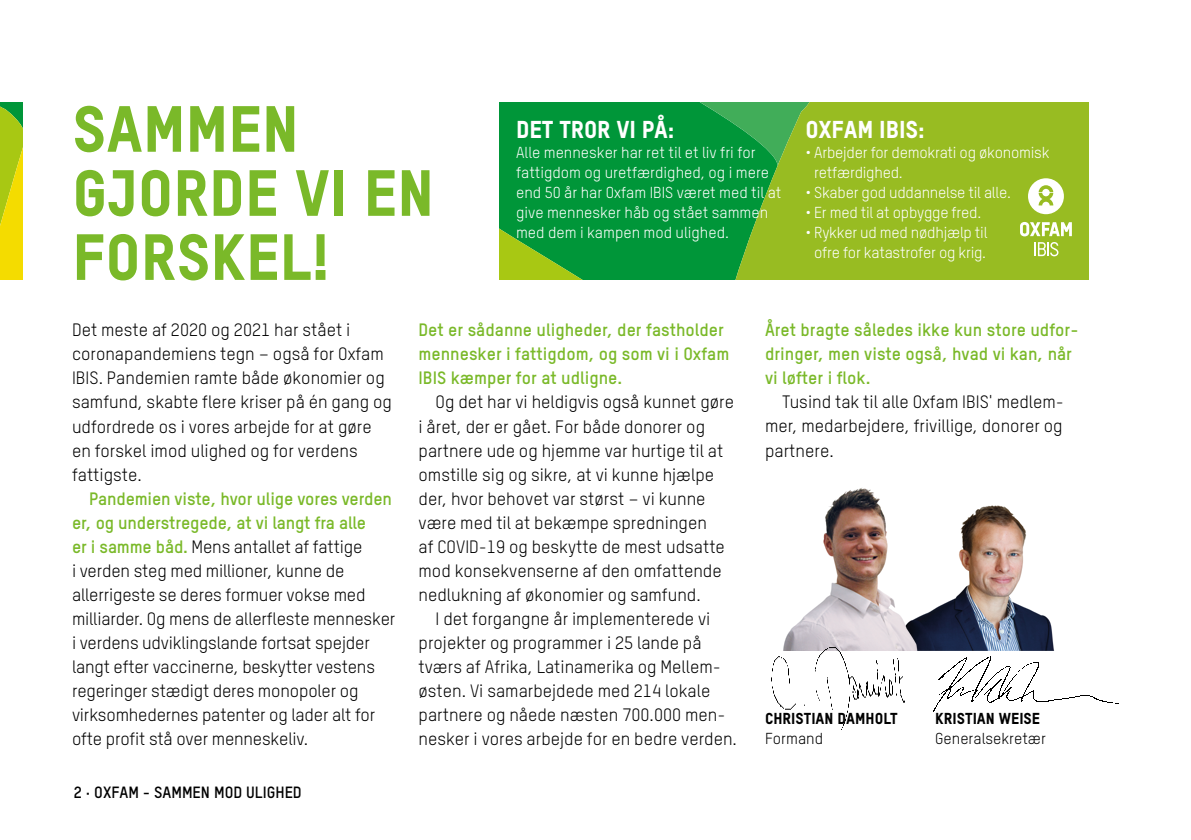
<style>
.page{position:relative;width:1191px;height:840px;background:#fff}
.page>*{position:absolute;margin:0;border:0;box-sizing:border-box;transform-origin:0 0}
.t1{font:64px/64px "Oxfam TSTARPRO Headline";color:#7ab929}
.t2{font:24px "Oxfam TSTARPRO Headline";letter-spacing:-.005em;color:#fff}
.t3{font:17.6px/24px "Oxfam TSTARPRO";color:#000}
.t4{font:700 17.6px/24px "Oxfam TSTARPRO";color:#7ab929}
.t5{font:700 16px "Oxfam TSTARPRO";color:#000}
.t6{font:15.6px/20px "Oxfam TSTARPRO";color:#fff}
.t7{font:15.6px "Oxfam TSTARPRO Headline";color:#000}
.t8{font:15.6px "Oxfam TSTARPRO";color:#000}
.s1{font-weight:700;color:#7ab929}
</style>
<div class="page">
<svg style="left:0;top:102px;width:23px;height:177px"></svg>
<img style="left:980px;top:505px;width:72px;height:124px">
<img style="left:785px;top:488px;width:195px;height:162px">
<img style="left:771px;top:641px;width:138px;height:89px">
<img style="left:927px;top:629px;width:192px;height:83px">
<div style="left:499px;top:102px;width:235px;height:109px;background:#009639"></div>
<svg style="left:734px;top:102px;width:355px;height:109px;fill:#98bc22"></svg>
<svg style="left:499px;top:211px;width:590px;height:68px;fill:#98bc22"></svg>
<svg style="left:1028px;top:178px;width:36px;height:36px"></svg>
<svg style="left:1020px;top:222px;width:51px;height:14px"></svg>
<svg style="left:1034px;top:242px;width:24px;height:14px"></svg>
<h1 class="t1" style="left:72px;top:91px;width:363px">SAMMEN<br>GJORDE VI EN<br>FORSKEL!</h1>
<h2 class="t2" style="left:516px;top:111px;width:160px">DET TROR VI PÅ:</h2>
<p class="t6" style="left:516px;top:141px;width:267px">Alle mennesker har ret til et liv fri for fattigdom og uretfærdighed, og i mere end 50 år har Oxfam IBIS været med til at give mennesker håb og stået sammen med dem i kampen mod ulighed.</p>
<h2 class="t2" style="left:805px;top:111px;width:121px">OXFAM IBIS:</h2>
<p class="t6" style="left:814px;top:141px;width:237px;text-indent:-9px">• Arbejder for demokrati og økonomisk retfærdighed.</p>
<p class="t6" style="left:805px;top:181px;width:207px">• Skaber god uddannelse til alle.</p>
<p class="t6" style="left:805px;top:201px;width:177px">• Er med til at opbygge fred.</p>
<p class="t6" style="left:805px;top:221px;width:184px;text-align:center">• Rykker ud med nødhjælp til ofre for katastrofer og krig.</p>
<p class="t3" style="left:72px;top:316px;width:321px">Det meste af 2020 og 2021 har stået i coronapandemiens tegn – også for Oxfam IBIS. Pandemien ramte både økonomier og samfund, skabte flere kriser på én gang og udfordrede os i vores arbejde for at gøre en forskel imod ulighed og for verdens fattigste.</p>
<p class="t3" style="left:72px;top:484px;width:325px;text-indent:17px"><span class="s1">Pandemien viste, hvor ulige vores verden er, og understregede, at vi langt fra alle<br>er i samme båd.</span> Mens antallet af fattige<br>i verden steg med millioner, kunne de allerrigeste se deres formuer vokse med milliarder. Og mens de allerfleste mennesker i verdens udviklingslande fortsat spejder langt efter vaccinerne, beskytter vestens regeringer stædigt deres monopoler og virksomhedernes patenter og lader alt for ofte profit stå over menneskeliv.</p>
<p class="t5" style="left:74px;top:780px;width:230px">2 · OXFAM - SAMMEN MOD ULIGHED</p>
<p class="t4" style="left:418px;top:316px;width:312px">Det er sådanne uligheder, der fastholder mennesker i fattigdom, og som vi i Oxfam<br>IBIS kæmper for at udligne.</p>
<p class="t3" style="left:418px;top:388px;width:317px;text-indent:17px">Og det har vi heldigvis også kunnet gøre i året, der er gået. For både donorer og partnere ude og hjemme var hurtige til at omstille sig og sikre, at vi kunne hjælpe der, hvor behovet var størst – vi kunne være med til at bekæmpe spredningen<br>af COVID-19 og beskytte de mest udsatte mod konsekvenserne af den omfattende nedlukning af økonomier og samfund.</p>
<p class="t3" style="left:418px;top:604px;width:320px;text-indent:17px">I det forgangne år implementerede vi projekter og programmer i 25 lande på tværs af Afrika, Latinamerika og Mellem&shy;østen. Vi samarbejdede med 214 lokale partnere og nåede næsten 700.000 men&shy;nesker i vores arbejde for en bedre verden.</p>
<p class="t4" style="left:765px;top:316px;width:315px">Året bragte således ikke kun store udfor&shy;dringer, men viste også, hvad vi kan, når vi løfter i flok.</p>
<p class="t3" style="left:765px;top:388px;width:300px;text-align:justify;text-indent:17px">Tusind tak til alle Oxfam IBIS' medlem&shy;mer, medarbejdere, frivillige, donorer og partnere.</p>
<p class="t7" style="left:765px;top:706px;width:134px">CHRISTIAN DAMHOLT</p>
<p class="t7" style="left:935px;top:706px;width:106px">KRISTIAN WEISE</p>
<p class="t8" style="left:765px;top:726px;width:59px">Formand</p>
<p class="t8" style="left:935px;top:726px;width:112px">Generalsekretær</p>
</div>
